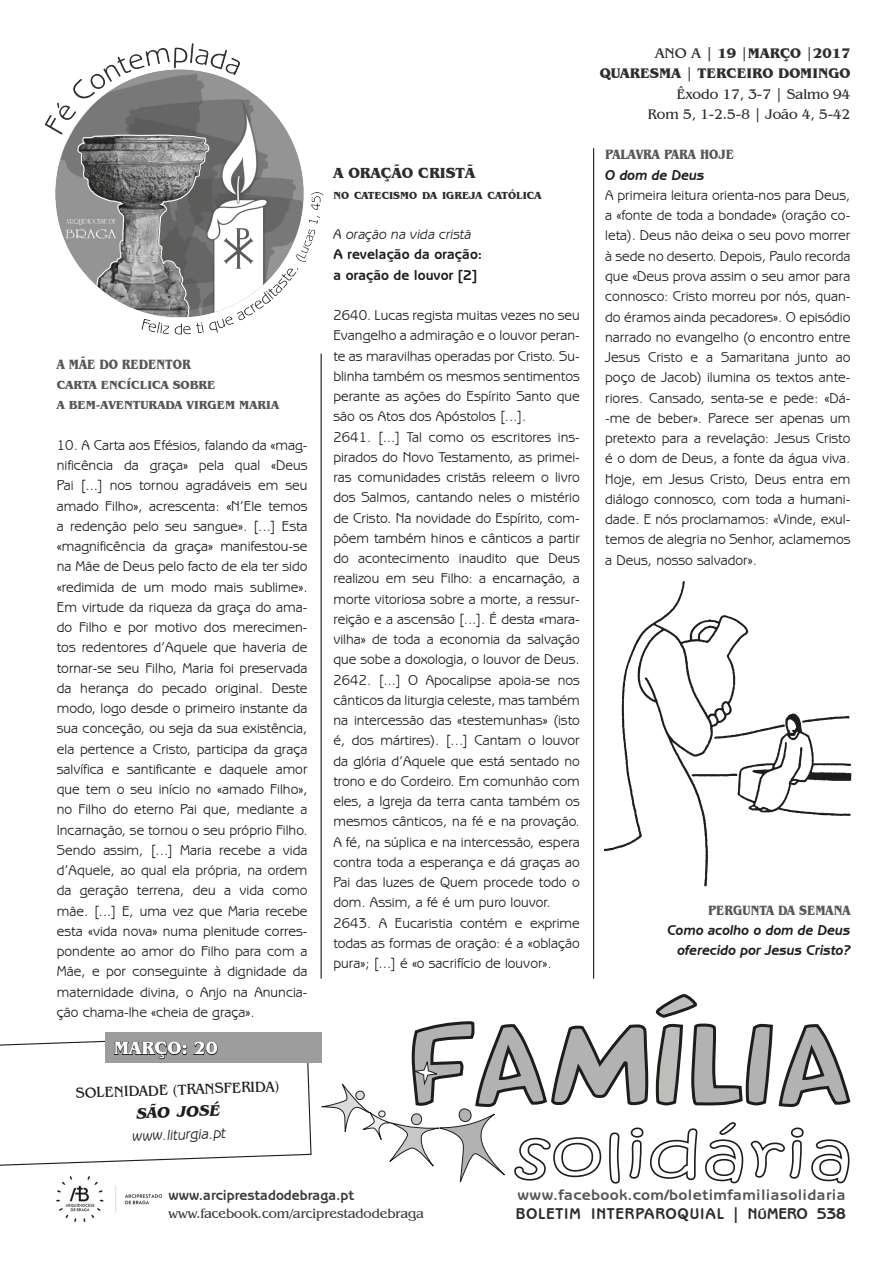
<style>
.page{position:relative;width:893px;height:1263px;background:#fff}
.page>*{position:absolute;margin:0;border:0;box-sizing:border-box;transform-origin:0 0}
.t1{font:700 18.15px "Benguiat IT Cby BT";color:#fff}
.t2{font:700 15.75px "Benguiat Gothic Std";letter-spacing:.05em;color:#2e2d2c}
.t3{font:italic 700 15.75px "Benguiat IT Cby BT";color:#1d1d1b}
.t4{font:700 15px "Benguiat Gothic Std";letter-spacing:.02em;color:#575756;scale:1.08 1}
.t5{font:15px "Benguiat IT Cby BT";color:#1d1d1b}
.t6{font:italic 15px "Benguiat Gothic IT Cby BT";color:#1d1d1b}
.t7{font:700 15px "Benguiat IT Cby BT";color:#2e2d2c}
.t8{font:14.25px/20.2px "Benguiat Gothic IT Cby BT";color:#1d1d1b;text-align:justify}
.t9{font:italic 700 14.25px "Benguiat Gothic IT Cby BT";color:#1d1d1b}
.t10{font:700 14.25px "Benguiat IT Cby BT";color:#2e2d2c}
.t11{font:14.25px "Benguiat IT Cby BT";color:#2e2d2c}
.t12{font:700 14.25px "Benguiat Gothic Std";color:#1d1d1b}
.t13{font:700 14.25px "Benguiat Gothic Std";color:#3d3d3c}
.t14{font:italic 14.25px "Benguiat Gothic IT Cby BT";color:#1d1d1b}
.t15{font:700 13.8px "Benguiat IT Cby BT";color:#575756;scale:.87 1}
.t16{font:13.5px "Benguiat IT Cby BT";color:#3d3d3c}
.t17{font:700 12px "Benguiat IT Cby BT";color:#575756}
.t18{font:700 10.5px "Benguiat IT Cby BT";color:#2e2d2c}
.s1{font-weight:400}
.s2{font-size:12.6px}
</style>
<div class="page">
<img style="left:57px;top:1185px;width:104px;height:36px">
<img style="left:44px;top:43px;width:280px;height:292px">
<hr style="left:321px;top:354px;width:1px;height:625px;background:#1d1d1b">
<hr style="left:593px;top:148px;width:1px;height:831px;background:#1d1d1b">
<svg style="left:0;top:995px;width:850px;height:190px"></svg>
<img style="left:605px;top:581px;width:247px;height:306px">
<p class="t15" style="left:57px;top:356px;width:155px">A MÃE DO REDENTOR</p>
<p class="t17" style="left:57px;top:378px;width:160px">CARTA ENCÍCLICA SOBRE</p>
<p class="t17" style="left:57px;top:398px;width:224px">A BEM-AVENTURADA VIRGEM MARIA</p>
<p class="t8" style="left:57px;top:435px;width:252px">10. A Carta aos Efésios, falando da «mag&shy;nificência da graça» pela qual «Deus Pai [...] nos tornou agradáveis em seu amado Filho», acrescenta: «N’Ele temos a redenção pelo seu sangue». [...] Esta «magnificência da graça» manifestou-se na Mãe de Deus pelo facto de ela ter sido «redimida de um modo mais sublime».<br>Em virtude da riqueza da graça do ama&shy;do Filho e por motivo dos merecimen&shy;tos redentores d’Aquele que haveria de tornar-se seu Filho, Maria foi preservada da herança do pecado original. Deste modo, logo desde o primeiro instante da sua conceção, ou seja da sua existência, ela pertence a Cristo, participa da graça salvífica e santificante e daquele amor que tem o seu início no «amado Filho», no Filho do eterno Pai que, mediante a Incarnação, se tornou o seu próprio Filho.<br>Sendo assim, [...] Maria recebe a vida d’Aquele, ao qual ela própria, na ordem da geração terrena, deu a vida como mãe. [...] E, uma vez que Maria recebe esta «vida nova» numa plenitude corres&shy;pondente ao amor do Filho para com a Mãe, e por conseguinte à dignidade da maternidade divina, o Anjo na Anuncia&shy;ção chama-lhe «cheia de graça».</p>
<p class="t1" style="left:114px;top:1037px;width:105px">MARÇO: 20</p>
<p class="t5" style="left:75px;top:1084px;width:205px;rotate:-2deg">SOLENIDADE (TRANSFERIDA)</p>
<p class="t3" style="left:136px;top:1103px;width:85px;rotate:-2deg">são josé</p>
<p class="t6" style="left:132px;top:1127px;width:95px;rotate:-2deg">www.liturgia.pt</p>
<p class="t7" style="left:333px;top:164px;width:143px">A ORAÇÃO CRISTÃ</p>
<p class="t18" style="left:333px;top:188px;width:210px">NO CATECISMO DA IGREJA CATÓLICA</p>
<p class="t14" style="left:333px;top:225px;width:140px">A oração na vida cristã</p>
<p class="t12" style="left:333px;top:246px;width:150px">A revelação da oração:</p>
<p class="t12" style="left:333px;top:266px;width:146px">a oração de louvor [2]</p>
<p class="t8" style="left:333px;top:305px;width:248px">2640. Lucas regista muitas vezes no seu Evangelho a admiração e o louvor peran&shy;te as maravilhas operadas por Cristo. Su&shy;blinha também os mesmos sentimentos perante as ações do Espírito Santo que são os Atos dos Apóstolos [...].</p>
<p class="t8" style="left:333px;top:426px;width:248px">2641. [...] Tal como os escritores ins&shy;pirados do Novo Testamento, as primei&shy;ras comunidades cristãs releem o livro dos Salmos, cantando neles o mistério de Cristo. Na novidade do Espírito, com&shy;põem também hinos e cânticos a partir do acontecimento inaudito que Deus realizou em seu Filho: a encarnação, a morte vitoriosa sobre a morte, a ressur&shy;reição e a ascensão [...]. É desta «mara&shy;vilha» de toda a economia da salvação que sobe a doxologia, o louvor de Deus.</p>
<p class="t8" style="left:333px;top:669px;width:248px">2642. [...] O Apocalipse apoia-se nos cânticos da liturgia celeste, mas também na intercessão das «testemunhas» (isto é, dos mártires). [...] Cantam o louvor da glória d’Aquele que está sentado no trono e do Cordeiro. Em comunhão com eles, a Igreja da terra canta também os mesmos cânticos, na fé e na provação.<br>A fé, na súplica e na intercessão, espera contra toda a esperança e dá graças ao Pai das luzes de Quem procede todo o dom. Assim, a fé é um puro louvor.</p>
<p class="t8" style="left:333px;top:912px;width:248px">2643. A Eucaristia contém e exprime todas as formas de oração: é a «oblação pura»; [...] é «o sacrifício de louvor».</p>
<p class="t10" style="left:655px;top:45px;width:197px"><span class="s1">ANO A |</span> 19 <span class="s1">|</span>MARÇO <span class="s1">|</span>2017</p>
<p class="t10" style="left:600px;top:65px;width:252px">QUARESMA <span class="s1">|</span> TERCEIRO DOMINGO</p>
<p class="t11" style="left:677px;top:85px;width:175px">Êxodo 17, 3-7 | Salmo 94</p>
<p class="t11" style="left:648px;top:106px;width:204px">Rom 5, 1-2.5-8 | João 4, 5-42</p>
<p class="t15" style="left:605px;top:146px;width:149px">PALAVRA PARA HOJE</p>
<p class="t9" style="left:605px;top:166px;width:101px">O dom de Deus</p>
<p class="t8" style="left:605px;top:185px;width:247px">A primeira leitura orienta-nos para Deus, a «fonte de toda a bondade» (oração co&shy;leta). Deus não deixa o seu povo morrer à sede no deserto. Depois, Paulo recorda que «Deus prova assim o seu amor para connosco: Cristo morreu por nós, quan&shy;do éramos ainda pecadores». O episódio narrado no evangelho (o encontro entre Jesus Cristo e a Samaritana junto ao poço de Jacob) ilumina os textos ante&shy;riores. Cansado, senta-se e pede: «Dá--me de beber». Parece ser apenas um pretexto para a revelação: Jesus Cristo é o dom de Deus, a fonte da água viva.<br>Hoje, em Jesus Cristo, Deus entra em diálogo connosco, com toda a humani&shy;dade. E nós proclamamos: «Vinde, exul&shy;temos de alegria no Senhor, aclamemos a Deus, nosso salvador».</p>
<p class="t15" style="left:708px;top:901px;width:165px">PERGUNTA DA SEMANA</p>
<p class="t9" style="left:667px;top:921px;width:184px">Como acolho o dom de Deus</p>
<p class="t9" style="left:677px;top:942px;width:174px">oferecido por Jesus Cristo?</p>
<p class="t13" style="left:168px;top:1187px;width:187px">www.arciprestadodebraga.pt</p>
<p class="t16" style="left:168px;top:1205px;width:257px">www.facebook.com/arciprestadodebraga</p>
<p class="t4" style="left:518px;top:1186px;width:305px">www.facebook.com/boletimfamiliasolidaria</p>
<p class="t2" style="left:516px;top:1204px;width:331px">BOLETIM INTERPAROQUIAL | N<span class="s2">Ú</span>MERO 538</p>
</div>
